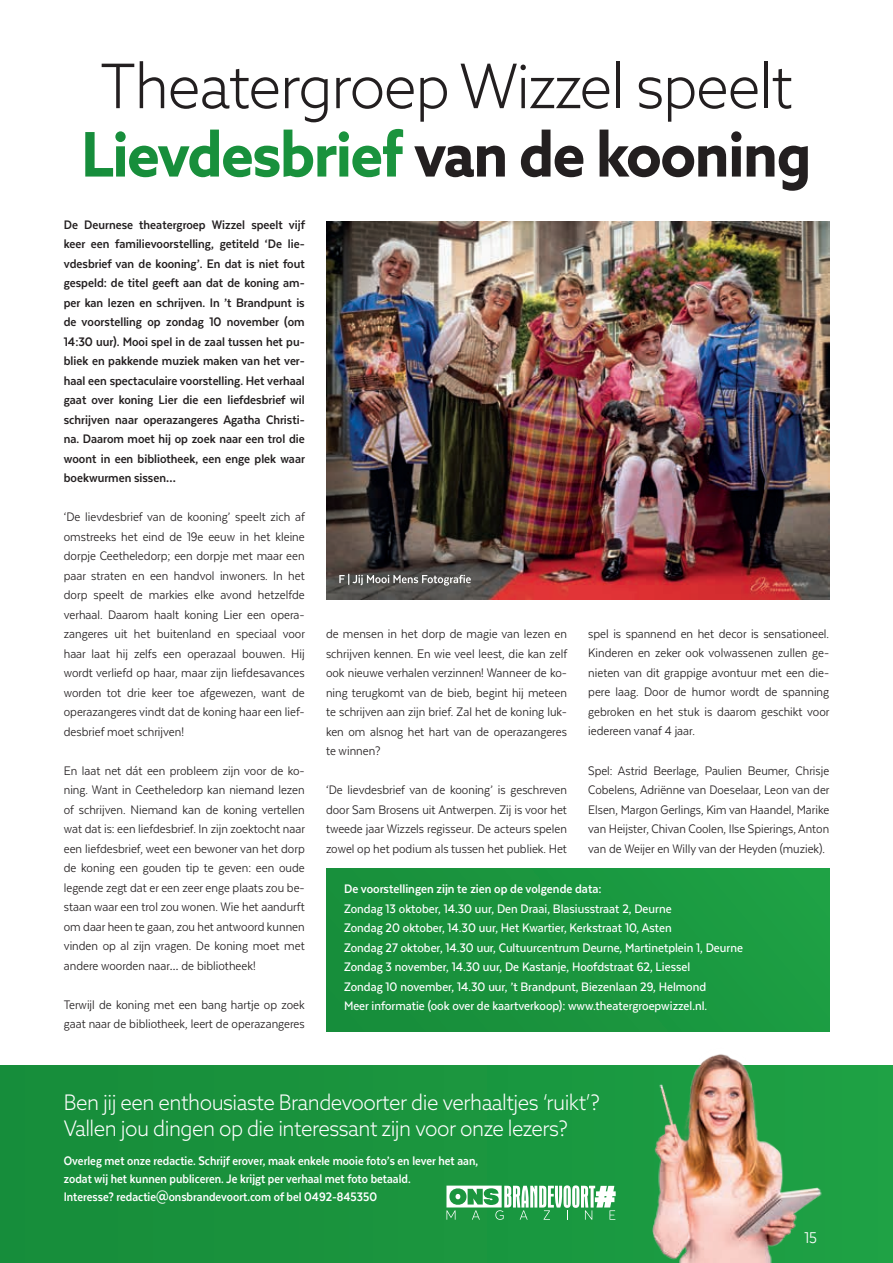
<style>
.page{position:relative;width:893px;height:1263px;background:#fff}
.page>*{position:absolute;margin:0;border:0;box-sizing:border-box;transform-origin:0 0}
.t1{font:300 61.5px/68.4px "Azo Sans";letter-spacing:-.025em;color:#231f20;text-align:center;scale:.95 1}
.t2{font:300 21.45px/26.8px "Azo Sans";letter-spacing:-.025em;color:#fff;scale:.95 1}
.t3{font:18px "Texta Narrow";color:#fff}
.t4{font:14.25px/19.5px "Texta Narrow";color:#231f20;text-align:justify}
.t5{font:700 14.25px/19.5px "Texta Narrow";color:#231f20;text-align:justify}
.t6{font:500 14.25px/19.5px "Texta Narrow";color:#fff}
.t7{font:700 14.25px/18px "Texta Narrow";color:#fff;scale:.96 1}
.t8{font:700 14.25px "Texta Narrow";color:#fff}
.s1{font-weight:700;color:#fff}
.s2{font-weight:700}
</style>
<div class="page">
<img style="left:326px;top:222px;width:503px;height:377px">
<div style="left:326px;top:869px;width:503px;height:163px;background:#1a963f"></div>
<svg style="left:339px;top:574px;width:132px;height:12px"></svg>
<div style="left:0;top:1065px;width:893px;height:198px;background:linear-gradient(to bottom,#1a943e,#19943e)"></div>
<svg style="left:446px;top:1185px;width:170px;height:35px"></svg>
<img style="left:628px;top:1054px;width:199px;height:209px">
<h1 class="t1" style="left:81px;top:51px;width:770px">Theatergroep Wizzel speelt<br><span class="s1">Lievdesbrief</span> <span class="s2">van de kooning</span></h1>
<p class="t5" style="left:64px;top:214px;width:243px">De Deurnese theatergroep Wizzel speelt vijf keer een familievoorstelling, getiteld ‘De lie&shy;vdesbrief van de kooning’. En dat is niet fout gespeld: de titel geeft aan dat de koning am&shy;per kan lezen en schrijven. In ’t Brandpunt is de voorstelling op zondag 10 november (om 14:30 uur). Mooi spel in de zaal tussen het pu&shy;bliek en pakkende muziek maken van het ver&shy;haal een spectaculaire voorstelling. Het verhaal gaat over koning Lier die een liefdesbrief wil schrijven naar operazangeres Agatha Christi&shy;na. Daarom moet hij op zoek naar een trol die woont in een bibliotheek, een enge plek waar boekwurmen sissen…</p>
<p class="t4" style="left:64px;top:507px;width:243px">‘De lievdesbrief van de kooning’ speelt zich af omstreeks het eind de 19e eeuw in het kleine dorpje Ceetheledorp; een dorpje met maar een paar straten en een handvol inwoners. In het dorp speelt de markies elke avond hetzelfde verhaal. Daarom haalt koning Lier een opera&shy;zangeres uit het buitenland en speciaal voor haar laat hij zelfs een operazaal bouwen. Hij wordt verliefd op haar, maar zijn liefdesavances worden tot drie keer toe afgewezen, want de operazangeres vindt dat de koning haar een lief&shy;desbrief moet schrijven!</p>
<p class="t4" style="left:64px;top:760px;width:243px">En laat net dát een probleem zijn voor de ko&shy;ning. Want in Ceetheledorp kan niemand lezen of schrijven. Niemand kan de koning vertellen wat dat is: een liefdesbrief. In zijn zoektocht naar een liefdesbrief, weet een bewoner van het dorp de koning een gouden tip te geven: een oude legende zegt dat er een zeer enge plaats zou be&shy;staan waar een trol zou wonen. Wie het aandurft om daar heen te gaan, zou het antwoord kunnen vinden op al zijn vragen. De koning moet met andere woorden naar… de bibliotheek!</p>
<p class="t4" style="left:64px;top:994px;width:243px">Terwijl de koning met een bang hartje op zoek gaat naar de bibliotheek, leert de operazangeres</p>
<p class="t4" style="left:588px;top:624px;width:243px">spel is spannend en het decor is sensationeel.<br>Kinderen en zeker ook volwassenen zullen ge&shy;nieten van dit grappige avontuur met een die&shy;pere laag. Door de humor wordt de spanning gebroken en het stuk is daarom geschikt voor iedereen vanaf 4 jaar.</p>
<p class="t4" style="left:588px;top:760px;width:243px">Spel: Astrid Beerlage, Paulien Beumer, Chrisje Cobelens, Adriënne van Doeselaar, Leon van der Elsen, Margon Gerlings, Kim van Haandel, Marike van Heijster, Chivan Coolen, Ilse Spierings, Anton van de Weijer en Willy van der Heyden (muziek).</p>
<p class="t8" style="left:344px;top:882px;width:259px">De voorstellingen zijn te zien op de volgende data:</p>
<p class="t6" style="left:344px;top:899px;width:400px">Zondag 13 oktober, 14.30 uur, Den Draai, Blasiusstraat 2, Deurne<br>Zondag 20 oktober, 14.30 uur, Het Kwartier, Kerkstraat 10, Asten<br>Zondag 27 oktober, 14.30 uur, Cultuurcentrum Deurne, Martinetplein 1, Deurne Zondag 3 november, 14.30 uur, De Kastanje, Hoofdstraat 62, Liessel<br>Zondag 10 november, 14.30 uur, ’t Brandpunt, Biezenlaan 29, Helmond<br>Meer informatie (ook over de kaartverkoop): www.theatergroepwizzel.nl.</p>
<p class="t4" style="left:326px;top:624px;width:243px">de mensen in het dorp de magie van lezen en schrijven kennen. En wie veel leest, die kan zelf ook nieuwe verhalen verzinnen! Wanneer de ko&shy;ning terugkomt van de bieb, begint hij meteen te schrijven aan zijn brief. Zal het de koning luk&shy;ken om alsnog het hart van de operazangeres te winnen?</p>
<p class="t4" style="left:326px;top:780px;width:242px">‘De lievdesbrief van de kooning’ is geschreven door Sam Brosens uit Antwerpen. Zij is voor het tweede jaar Wizzels regisseur. De acteurs spelen zowel op het podium als tussen het publiek. Het</p>
<h2 class="t2" style="left:64px;top:1088px;width:566px">Ben jij een enthousiaste Brandevoorter die verhaaltjes ‘ruikt’?<br>Vallen jou dingen op die interessant zijn voor onze lezers?</h2>
<p class="t7" style="left:64px;top:1152px;width:433px">Overleg met onze redactie. Schrijf erover, maak enkele mooie foto’s en lever het aan, zodat wij het kunnen publiceren. Je krijgt per verhaal met foto betaald.<br>Interesse? redactie@onsbrandevoort.com of bel 0492-845350</p>
<p class="t3" style="left:804px;top:1228px;width:14px">15</p>
</div>
